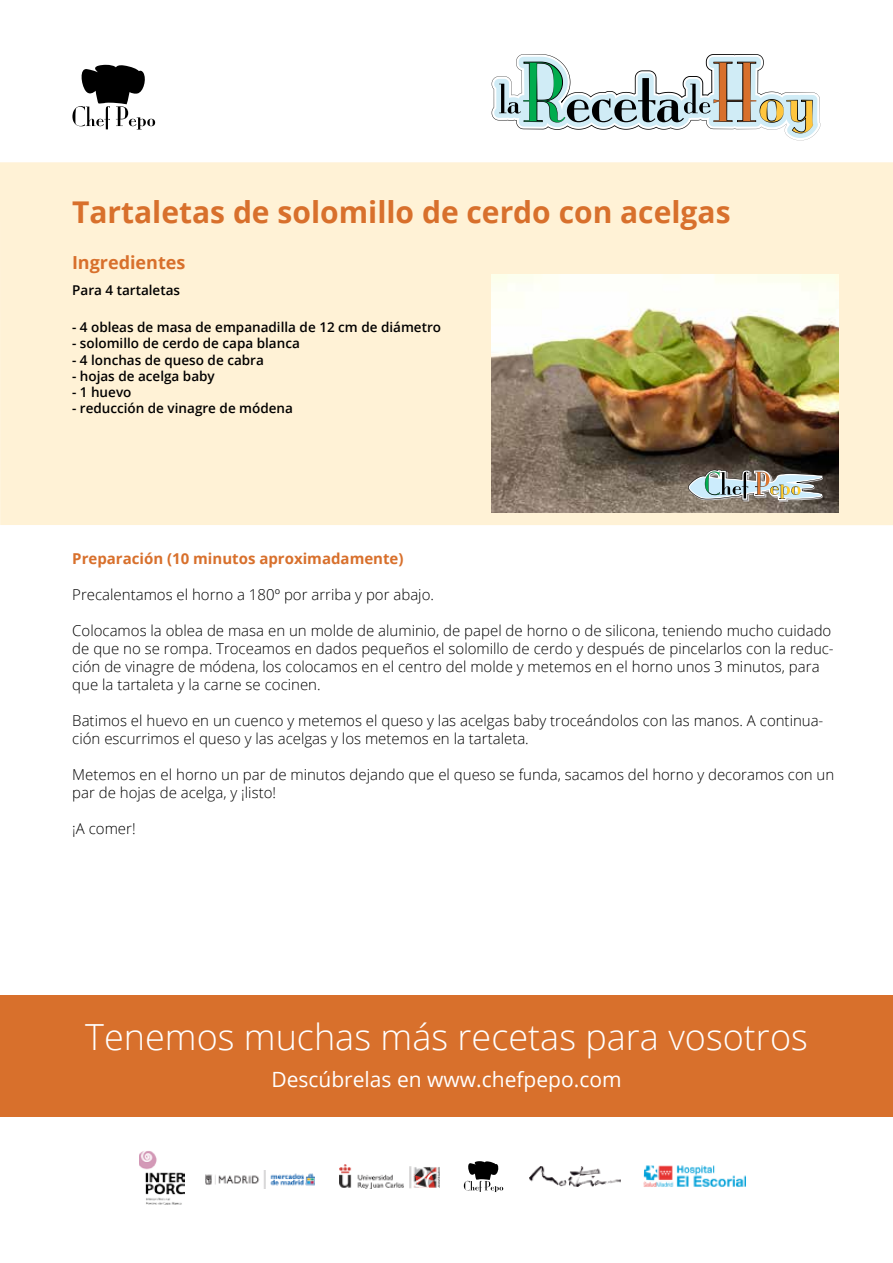
<style>
.page{position:relative;width:893px;height:1263px;background:#fff}
.page>*{position:absolute;margin:0;border:0;box-sizing:border-box;transform-origin:0 0}
.t1{font:300 36px "Open Sans";color:#fff}
.t2{font:700 30px "Open Sans";color:#d8702c}
.t3{font:21px "Open Sans";color:#fff}
.t4{font:700 18px "Open Sans";color:#d8702c}
.t5{font:300 15px/18px "Open Sans";color:#000}
.t6{font:700 15px "Open Sans";color:#d8702c}
.t7{font:600 13.5px "Open Sans";color:#000}
</style>
<div class="page">
<div style="left:0;top:162px;width:893px;height:363px;background:#fff2d6"></div>
<div style="left:0;top:995px;width:893px;height:121px;background:#d8702c"></div>
<img style="left:492px;top:274px;width:347px;height:238px">
<svg style="left:688px;top:470px;width:137px;height:32px;background:#9da39e"></svg>
<svg style="left:492px;top:54px;width:328px;height:86px"></svg>
<svg style="left:72px;top:65px;width:83px;height:65px"></svg>
<img style="left:340px;top:1164px;width:99px;height:25px">
<img style="left:644px;top:1165px;width:102px;height:22px">
<svg style="left:464px;top:1161px;width:39px;height:31px"></svg>
<img style="left:529px;top:1167px;width:91px;height:19px">
<img style="left:206px;top:1170px;width:109px;height:18px">
<img style="left:139px;top:1151px;width:45px;height:53px">
<h2 class="t2" style="left:72px;top:191px;width:660px">Tartaletas de solomillo de cerdo con acelgas</h2>
<p class="t4" style="left:72px;top:250px;width:115px">Ingredientes</p>
<p class="t7" style="left:72px;top:281px;width:109px">Para 4 tartaletas</p>
<p class="t7" style="left:72px;top:318px;width:371px">- 4 obleas de masa de empanadilla de 12 cm de diámetro</p>
<p class="t7" style="left:72px;top:334px;width:229px">- solomillo de cerdo de capa blanca</p>
<p class="t7" style="left:72px;top:350px;width:193px">- 4 lonchas de queso de cabra</p>
<p class="t7" style="left:72px;top:367px;width:144px">- hojas de acelga baby</p>
<p class="t7" style="left:72px;top:383px;width:61px">- 1 huevo</p>
<p class="t7" style="left:72px;top:399px;width:223px">- reducción de vinagre de módena</p>
<p class="t6" style="left:72px;top:548px;width:333px">Preparación (10 minutos aproximadamente)</p>
<p class="t5" style="left:72px;top:585px;width:363px">Precalentamos el horno a 180º por arriba y por abajo.</p>
<p class="t5" style="left:72px;top:621px;width:763px">Colocamos la oblea de masa en un molde de aluminio, de papel de horno o de silicona, teniendo mucho cuidado de que no se rompa. Troceamos en dados pequeños el solomillo de cerdo y después de pincelarlos con la reduc&shy;ción de vinagre de módena, los colocamos en el centro del molde y metemos en el horno unos 3 minutos, para que la tartaleta y la carne se cocinen.</p>
<p class="t5" style="left:72px;top:711px;width:753px">Batimos el huevo en un cuenco y metemos el queso y las acelgas baby troceándolos con las manos. A continua&shy;ción escurrimos el queso y las acelgas y los metemos en la tartaleta.</p>
<p class="t5" style="left:72px;top:765px;width:763px">Metemos en el horno un par de minutos dejando que el queso se funda, sacamos del horno y decoramos con un par de hojas de acelga, y ¡listo!</p>
<p class="t5" style="left:72px;top:819px;width:65px">¡A comer!</p>
<h1 class="t1" style="left:85px;top:1012px;width:724px">Tenemos muchas más recetas para vosotros</h1>
<h3 class="t3" style="left:271px;top:1065px;width:352px">Descúbrelas en www.chefpepo.com</h3>
</div>
